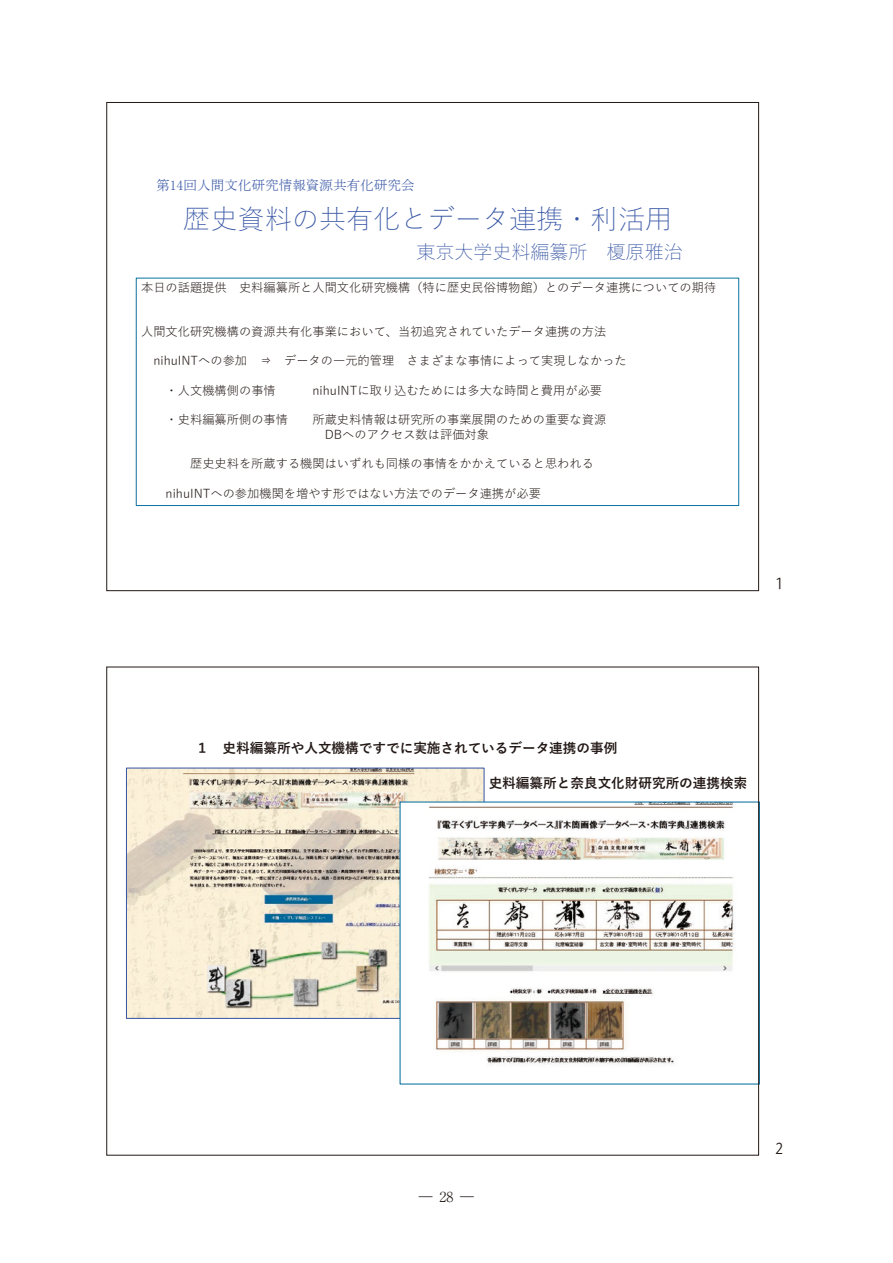
<style>
.page{position:relative;width:893px;height:1263px;background:#fff}
.page>*{position:absolute;margin:0;border:0;box-sizing:border-box;transform-origin:0 0}
.t1{font:300 27.15px "Yu Gothic";color:#3554a4}
.t2{font:300 19.05px "Yu Gothic";color:#3554a4}
.t3{font:14.85px "Koz Go Pro";color:#231916}
.t4{font:300 13.8px "Ryumin Pr 6";color:#231916}
.t5{font:700 13.65px "Yu Gothic";color:#231916}
.t6{font:13.65px "MS P Mincho";color:#3554a4}
.t7{font:12.3px/14.7px "Yu Gothic";color:#231916}
</style>
<div class="page">
<img style="left:128px;top:770px;width:354px;height:247px">
<div style="left:126px;top:768px;width:358px;height:251px;border:1px solid #3554a4"></div>
<svg style="left:400px;top:801px;width:357px;height:283px"></svg>
<div style="left:136px;top:278px;width:603px;height:228px;border:1px solid #0b72a0"></div>
<p class="t6" style="left:156px;top:179px;width:260px">第14回人間文化研究情報資源共有化研究会</p>
<h1 class="t1" style="left:183px;top:194px;width:491px">歴史資料の共有化とデータ連携・利活用</h1>
<h2 class="t2" style="left:416px;top:234px;width:268px">東京大学史料編纂所 榎原雅治</h2>
<p class="t7" style="left:141px;top:278px;width:577px">本日の話題提供 史料編纂所と人間文化研究機構（特に歴史民俗博物館）とのデータ連携についての期待</p>
<p class="t7" style="left:141px;top:322px;width:467px">人間文化研究機構の資源共有化事業において、当初追究されていたデータ連携の方法</p>
<p class="t7" style="left:153px;top:352px;width:475px">nihuINTへの参加 ⇒ データの一元的管理 さまざまな事情によって実現しなかった</p>
<p class="t7" style="left:166px;top:381px;width:112px">・人文機構側の事情</p>
<p class="t7" style="left:312px;top:381px;width:291px">nihuINTに取り込むためには多大な時間と費用が必要</p>
<p class="t7" style="left:166px;top:411px;width:124px">・史料編纂所側の事情</p>
<p class="t7" style="left:325px;top:411px;width:283px;text-indent:-12px">所蔵史料情報は研究所の事業展開のための重要な資源<br>DBへのアクセス数は評価対象</p>
<p class="t7" style="left:190px;top:455px;width:405px">歴史史料を所蔵する機関はいずれも同様の事情をかかえていると思われる</p>
<p class="t7" style="left:166px;top:484px;width:377px">nihuINTへの参加機関を増やす形ではない方法でのデータ連携が必要</p>
<p class="t3" style="left:775px;top:574px;width:9px">1</p>
<p class="t5" style="left:195px;top:740px;width:423px">１ 史料編纂所や人文機構ですでに実施されているデータ連携の事例</p>
<p class="t5" style="left:489px;top:775px;width:260px">史料編纂所と奈良文化財研究所の連携検索</p>
<p class="t4" style="left:419px;top:1186px;width:57px">― 28 ―</p>
<p class="t3" style="left:775px;top:1139px;width:9px">2</p>
</div>
